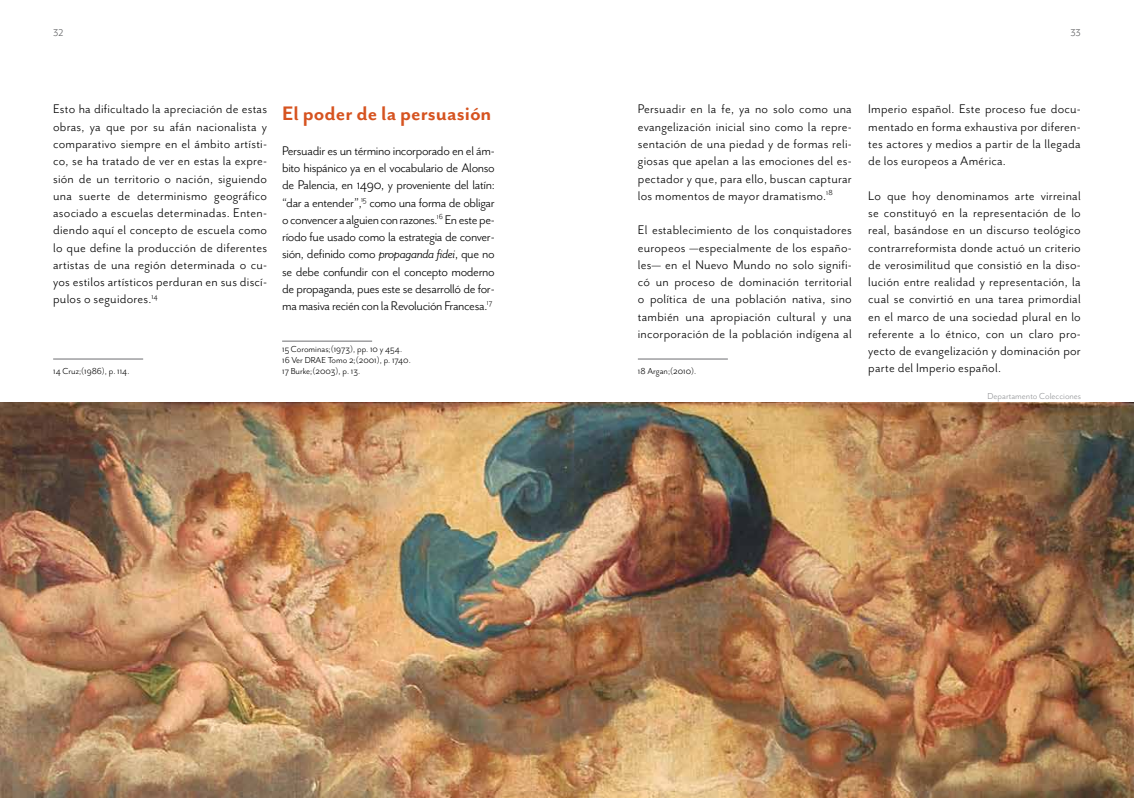
<style>
.page{position:relative;width:1134px;height:798px;background:#fff}
.page>*{position:absolute;margin:0;border:0;box-sizing:border-box;transform-origin:0 0}
.t1{font:700 22.5px "Mr Eaves San OT";color:#d65320}
.t2{font:14.38px/17.2px "Mr Eaves San OT";letter-spacing:.015em;color:#000;text-align:justify}
.t3{font:11.25px "Mr Eaves Mod OT";color:#58595b}
.t4{font:10px/11px "Mr Eaves San OT";color:#000}
.t5{font:10px "Mr Eaves San OT";color:#939598}
.s1{font-style:italic}
</style>
<div class="page">
<img style="left:0;top:402px;width:1134px;height:395px">
<hr style="left:53px;top:358px;width:90px;height:1px;background:#6d6e71">
<hr style="left:282px;top:341px;width:90px;height:1px;background:#6d6e71">
<hr style="left:638px;top:358px;width:90px;height:1px;background:#6d6e71">
<p class="t3" style="left:53px;top:27px;width:12px">32</p>
<p class="t3" style="left:1070px;top:27px;width:12px">33</p>
<p class="t2" style="left:53px;top:101px;width:215px">Esto ha dificultado la apreciación de estas obras, ya que por su afán nacionalista y comparativo siempre en el ámbito artísti&shy;co, se ha tratado de ver en estas la expre&shy;sión de un territorio o nación, siguiendo una suerte de determinismo geográfico asociado a escuelas determinadas. Enten&shy;diendo aquí el concepto de escuela como lo que define la producción de diferentes artistas de una región determinada o cu&shy;yos estilos artísticos perduran en sus discí&shy;pulos o seguidores.<sup>14</sup></p>
<p class="t4" style="left:53px;top:365px;width:78px">14 Cruz;(1986), p. 114.</p>
<h1 class="t1" style="left:282px;top:101px;width:211px">El poder de la persuasión</h1>
<p class="t2" style="left:282px;top:142px;width:214px">Persuadir es un término incorporado en el ám&shy;bito hispánico ya en el vocabulario de Alonso de Palencia, en 1490, y proveniente del latín: “dar a entender”,<sup>15</sup> como una forma de obligar o convencer a alguien con razones.<sup>16</sup> En este pe&shy;ríodo fue usado como la estrategia de conver&shy;sión, definido como <span class="s1">propaganda fidei</span>, que no se debe confundir con el concepto moderno de propaganda, pues este se desarrolló de for&shy;ma masiva recién con la Revolución Francesa.<sup>17</sup></p>
<p class="t4" style="left:282px;top:343px;width:130px">15 Corominas;(1973), pp. 10 y 454.<br>16 Ver DRAE Tomo 2;(2001), p. 1740.<br>17 Burke;(2003), p. 13.</p>
<p class="t2" style="left:638px;top:101px;width:215px">Persuadir en la fe, ya no solo como una evangelización inicial sino como la repre&shy;sentación de una piedad y de formas reli&shy;giosas que apelan a las emociones del es&shy;pectador y que, para ello, buscan capturar los momentos de mayor dramatismo.<sup>18</sup></p>
<p class="t2" style="left:638px;top:221px;width:215px">El establecimiento de los conquistadores europeos —especialmente de los españo&shy;les— en el Nuevo Mundo no solo signifi&shy;có un proceso de dominación territorial o política de una población nativa, sino también una apropiación cultural y una incorporación de la población indígena al</p>
<p class="t4" style="left:638px;top:365px;width:60px">18 Argan;(2010).</p>
<p class="t2" style="left:868px;top:101px;width:214px">Imperio español. Este proceso fue docu&shy;mentado en forma exhaustiva por diferen&shy;tes actores y medios a partir de la llegada de los europeos a América.</p>
<p class="t2" style="left:868px;top:187px;width:214px">Lo que hoy denominamos arte virreinal se constituyó en la representación de lo real, basándose en un discurso teológico contrarreformista donde actuó un criterio de verosimilitud que consistió en la diso&shy;lución entre realidad y representación, la cual se convirtió en una tarea primordial en el marco de una sociedad plural en lo referente a lo étnico, con un claro pro&shy;yecto de evangelización y dominación por parte del Imperio español.</p>
<p class="t5" style="left:987px;top:390px;width:95px">Departamento Colecciones</p>
</div>
